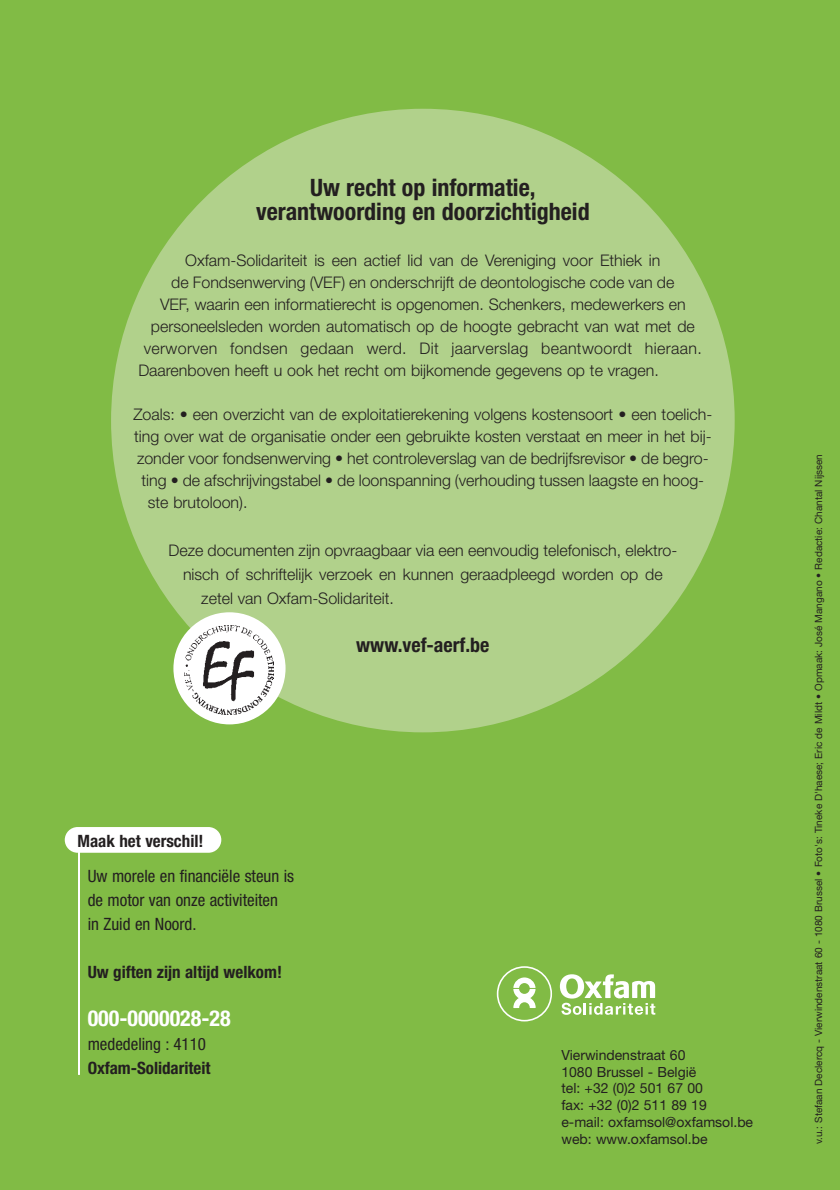
<style>
.page{position:relative;width:840px;height:1190px;background:#81bb45}
.page>*{position:absolute;margin:0;border:0;box-sizing:border-box;transform-origin:0 0}
.t1{font:700 condensed 24px/24px "Helvetica Neue";color:#231f20;text-align:center}
.t2{font:700 condensed 22px "Helvetica Neue";color:#fff}
.t3{font:700 condensed 20px "Helvetica Neue";color:#231f20}
.t4{font:condensed 17px/24px "Helvetica Neue";color:#231f20}
.t5{font:700 condensed 17px "Helvetica Neue";color:#231f20}
.t6{font:300 16px "Helvetica Neue";color:#231f20}
.t7{font:300 16px "Helvetica Neue";letter-spacing:.02em;color:#231f20}
.t8{font:14px/16.8px "Helvetica Neue";color:#231f20}
.t9{font:10px "Helvetica Neue";color:#231f20}
</style>
<div class="page">
<div style="left:497px;top:966px;width:55px;height:55px;border:2px solid #fff;border-radius:50%"></div>
<svg style="left:513px;top:977px;width:23px;height:31px"></svg>
<svg style="left:560px;top:974px;width:95px;height:41px"></svg>
<div style="left:111px;top:109px;width:624px;height:623px;background:#b1d18b;border-radius:50%"></div>
<div style="left:173px;top:612px;width:113px;height:112px;background:#fff;border-radius:50%"></div>
<img style="left:185px;top:626px;width:89px;height:88px">
<hr style="left:78px;top:839px;width:2px;height:236px;background:#fff">
<div style="left:65px;top:827px;width:156px;height:26px;background:#fff;border-radius:13px"></div>
<h1 class="t1" style="left:256px;top:178px;width:335px">Uw recht op informatie, verantwoording en doorzichtigheid</h1>
<p class="t6" style="left:185px;top:255px;width:477px">Oxfam-Solidariteit is een actief lid van de Vereniging voor Ethiek in</p>
<p class="t6" style="left:171px;top:277px;width:505px">de Fondsenwerving (VEF) en onderschrijft de deontologische code van de</p>
<p class="t6" style="left:160px;top:299px;width:527px">VEF, waarin een informatierecht is opgenomen. Schenkers, medewerkers en</p>
<p class="t6" style="left:151px;top:321px;width:545px">personeelsleden worden automatisch op de hoogte gebracht van wat met de</p>
<p class="t7" style="left:144px;top:343px;width:560px">verworven fondsen gedaan werd. Dit jaarverslag beantwoordt hieraan.</p>
<p class="t6" style="left:138px;top:365px;width:522px">Daarenboven heeft u ook het recht om bijkomende gegevens op te vragen.</p>
<p class="t6" style="left:133px;top:409px;width:580px">Zoals: • een overzicht van de exploitatierekening volgens kostensoort • een toelich-</p>
<p class="t6" style="left:134px;top:431px;width:579px">ting over wat de organisatie onder een gebruikte kosten verstaat en meer in het bij-</p>
<p class="t6" style="left:137px;top:453px;width:573px">zonder voor fondsenwerving • het controleverslag van de bedrijfsrevisor • de begro-</p>
<p class="t6" style="left:142px;top:475px;width:564px">ting • de afschrijvingstabel • de loonspanning (verhouding tussen laagste en hoog-</p>
<p class="t6" style="left:148px;top:497px;width:101px">ste brutoloon).</p>
<p class="t6" style="left:168px;top:545px;width:510px">Deze documenten zijn opvraagbaar via een eenvoudig telefonisch, elektro-</p>
<p class="t6" style="left:183px;top:569px;width:481px">nisch of schriftelijk verzoek en kunnen geraadpleegd worden op de</p>
<p class="t6" style="left:201px;top:593px;width:194px">zetel van Oxfam-Solidariteit.</p>
<p class="t3" style="left:356px;top:638px;width:135px">www.vef-aerf.be</p>
<p class="t5" style="left:78px;top:834px;width:127px">Maak het verschil!</p>
<p class="t4" style="left:88px;top:866px;width:208px">Uw morele en financiële steun is de motor van onze activiteiten<br>in Zuid en Noord.</p>
<p class="t5" style="left:88px;top:966px;width:196px">Uw giften zijn altijd welkom!</p>
<h2 class="t2" style="left:88px;top:1011px;width:145px">000-0000028-28</h2>
<p class="t4" style="left:88px;top:1034px;width:120px">mededeling : 4110</p>
<p class="t5" style="left:88px;top:1062px;width:124px">Oxfam-Solidariteit</p>
<p class="t8" style="left:561px;top:1048px;width:193px">Vierwindenstraat 60<br>1080 Brussel - België<br>tel: +32 (0)2 501 67 00<br>fax: +32 (0)2 511 89 19<br>e-mail: oxfamsol@oxfamsol.be web: www.oxfamsol.be</p>
<p class="t9" style="left:815px;top:1144px;width:692px;rotate:-90deg">v.u.: Stefaan Declercq - Vierwindenstraat 60 - 1080 Brussel • Foto's: Tineke D'haese; Eric de Mildt • Opmaak: José Mangano • Redactie: Chantal Nijssen</p>
</div>
